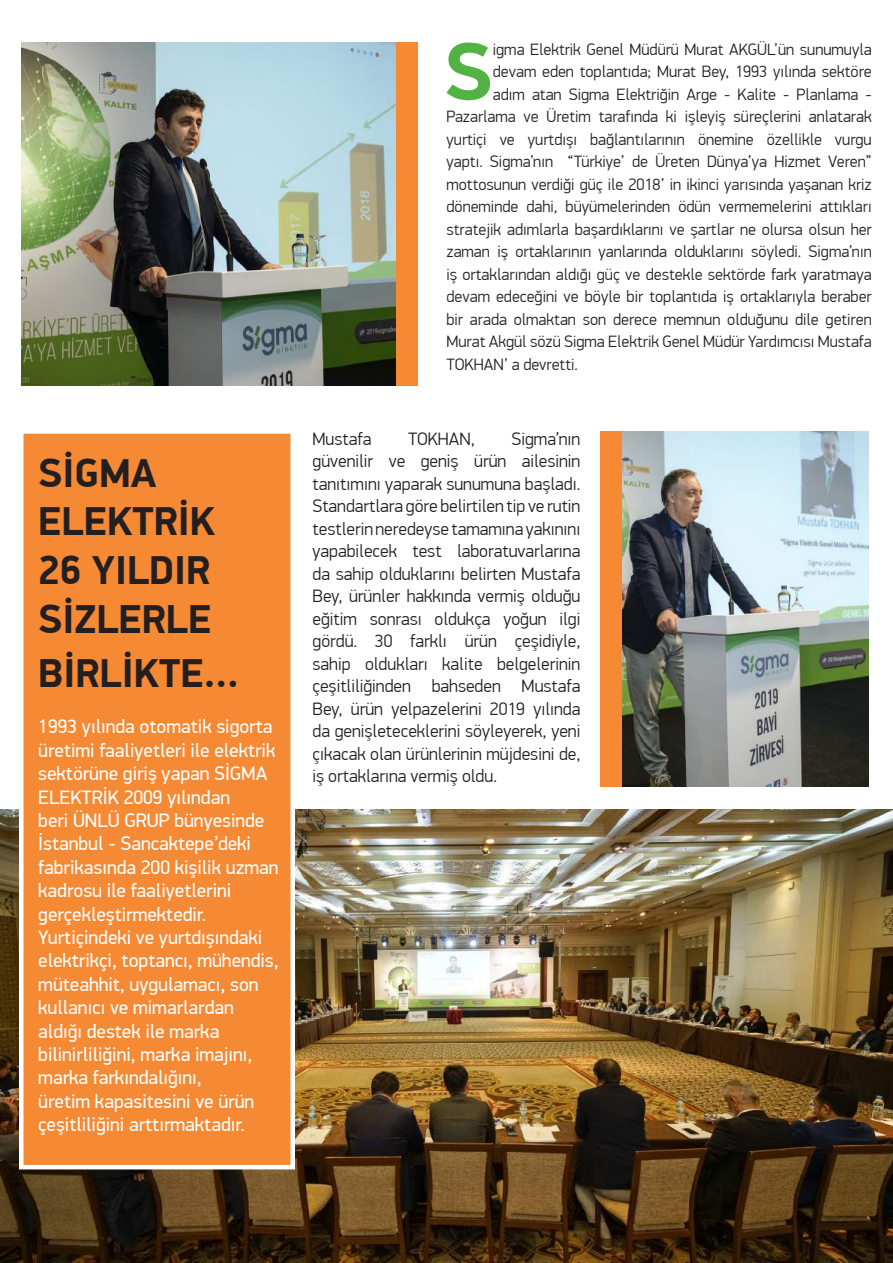
<style>
.page{position:relative;width:893px;height:1263px;background:#fff}
.page>*{position:absolute;margin:0;border:0;box-sizing:border-box;transform-origin:0 0}
.t1{font:700 81.75px "PF Din Display Pro";color:#53b244}
.t2{font:700 40.5px/48.6px "PF Din Display Pro";color:#231f20}
.t3{font:19.5px/23.4px "PF Din Display Pro";color:#fff}
.t4{font:300 18px/22.5px "PF Din Display Pro";color:#231f20;text-align:justify}
.t5{font:300 16.5px "PF Din Display Pro";color:#231f20}
</style>
<div class="page">
<img style="left:0;top:809px;width:893px;height:454px">
<img style="left:21px;top:43px;width:375px;height:343px">
<div style="left:396px;top:43px;width:22px;height:343px;background:#f58934"></div>
<img style="left:621px;top:431px;width:247px;height:356px">
<div style="left:19px;top:429px;width:276px;height:740px;background:#f58934;border:4px solid #fff"></div>
<div style="left:600px;top:431px;width:21px;height:356px;background:#f58934"></div>
<h2 class="t2" style="left:38px;top:450px;width:179px">SİGMA<br>ELEKTRİK<br>26 YILDIR<br>SİZLERLE</h2>
<h2 class="t2" style="left:38px;top:650px;width:202px">BİRLİKTE...</h2>
<p class="t3" style="left:38px;top:715px;width:242px">1993 yılında otomatik sigorta üretimi faaliyetleri ile elektrik sektörüne giriş yapan SİGMA<br>ELEKTRİK 2009 yılından<br>beri ÜNLÜ GRUP bünyesinde<br>İstanbul - Sancaktepe’deki fabrikasında 200 kişilik uzman kadrosu ile faaliyetlerini gerçekleştirmektedir.<br>Yurtiçindeki ve yurtdışındaki elektrikçi, toptancı, mühendis, müteahhit, uygulamacı, son kullanıcı ve mimarlardan aldığı destek ile marka bilinirliliğini, marka imajını, marka farkındalığını,<br>üretim kapasitesini ve ürün çeşitliliğini arttırmaktadır.</p>
<h1 class="t1" style="left:444px;top:22px;width:51px">S</h1>
<p class="t5" style="left:493px;top:40px;width:380px">igma Elektrik Genel Müdürü Murat AKGÜL’ün sunumuyla</p>
<p class="t5" style="left:493px;top:62px;width:380px">devam eden toplantıda; Murat Bey, 1993 yılında sektöre</p>
<p class="t5" style="left:493px;top:85px;width:380px">adım atan Sigma Elektriğin Arge - Kalite - Planlama -</p>
<p class="t5" style="left:446px;top:107px;width:427px">Pazarlama ve Üretim tarafında ki işleyiş süreçlerini anlatarak</p>
<p class="t5" style="left:446px;top:130px;width:427px">yurtiçi ve yurtdışı bağlantılarının önemine özellikle vurgu</p>
<p class="t5" style="left:446px;top:152px;width:427px">yaptı. Sigma’nın “Türkiye’ de Üreten Dünya’ya Hizmet Veren”</p>
<p class="t5" style="left:446px;top:175px;width:427px">mottosunun verdiği güç ile 2018’ in ikinci yarısında yaşanan kriz</p>
<p class="t5" style="left:446px;top:197px;width:427px">döneminde dahi, büyümelerinden ödün vermemelerini attıkları</p>
<p class="t5" style="left:446px;top:220px;width:427px">stratejik adımlarla başardıklarını ve şartlar ne olursa olsun her</p>
<p class="t5" style="left:446px;top:242px;width:427px">zaman iş ortaklarının yanlarında olduklarını söyledi. Sigma’nın</p>
<p class="t5" style="left:446px;top:265px;width:427px">iş ortaklarından aldığı güç ve destekle sektörde fark yaratmaya</p>
<p class="t5" style="left:446px;top:287px;width:427px">devam edeceğini ve böyle bir toplantıda iş ortaklarıyla beraber</p>
<p class="t5" style="left:446px;top:310px;width:427px">bir arada olmaktan son derece memnun olduğunu dile getiren</p>
<p class="t5" style="left:446px;top:332px;width:427px">Murat Akgül sözü Sigma Elektrik Genel Müdür Yardımcısı Mustafa</p>
<p class="t5" style="left:446px;top:355px;width:133px">TOKHAN’ a devretti.</p>
<p class="t4" style="left:313px;top:428px;width:269px;text-indent:199px">Sigma’nın güvenilir ve geniş ürün ailesinin tanıtımını yaparak sunumuna başladı.<br>Standartlara göre belirtilen tip ve rutin testlerin neredeyse tamamına yakınını yapabilecek test laboratuvarlarına da sahip olduklarını belirten Mustafa Bey, ürünler hakkında vermiş olduğu eğitim sonrası oldukça yoğun ilgi gördü. 30 farklı ürün çeşidiyle, sahip oldukları kalite belgelerinin çeşitliliğinden bahseden Mustafa Bey, ürün yelpazelerini 2019 yılında da genişleteceklerini söyleyerek, yeni çıkacak olan ürünlerinin müjdesini de, iş ortaklarına vermiş oldu.</p>
<p class="t4" style="left:313px;top:428px;width:60px">Mustafa</p>
<p class="t4" style="left:408px;top:428px;width:68px">TOKHAN,</p>
</div>
